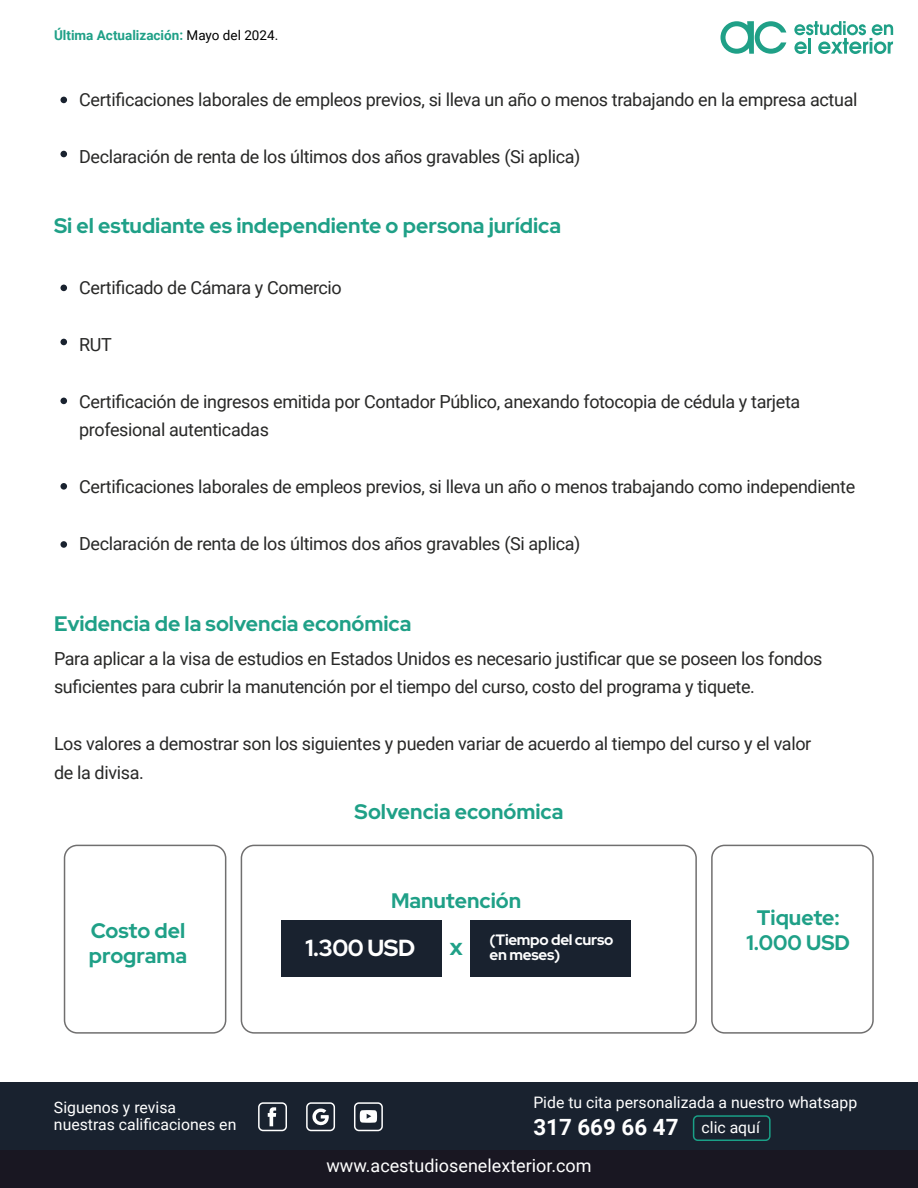
<style>
.page{position:relative;width:918px;height:1188px;background:#fff}
.page>*{position:absolute;margin:0;border:0;box-sizing:border-box;transform-origin:0 0}
.t1{font:700 23.25px "Red Hat Display";letter-spacing:-.02em;color:#fff}
.t2{font:700 22.35px "Roboto";color:#fff}
.t3{font:700 21px/25.2px "Red Hat Display";color:#1fa087;text-align:center}
.t4{font:18px/28.5px "Roboto";letter-spacing:-.02em;color:#282827}
.t5{font:18px "Roboto";color:#fff}
.t6{font:15.75px/17.1px "Roboto";color:#fff}
.t7{font:700 15px/15px "Red Hat Display";letter-spacing:-.02em;color:#fff}
.t8{font:700 13.5px "Roboto";color:#1fa087}
.s1{font-weight:400;color:#000}
.s2{font-weight:400;font-size:15.75px}
</style>
<div class="page">
<div style="left:1px;top:1082px;width:917px;height:106px;background:#19222f"></div>
<div style="left:1px;top:1150px;width:917px;height:38px;background:#191722"></div>
<svg style="left:794px;top:21px;width:99px;height:33px"></svg>
<svg style="left:720px;top:21px;width:66px;height:33px"></svg>
<svg style="left:268px;top:1107px;width:8px;height:19px"></svg>
<svg style="left:312px;top:1108px;width:17px;height:18px"></svg>
<div style="left:258px;top:1102px;width:29px;height:29px;border:2px solid #fff;border-radius:4px"></div>
<div style="left:306px;top:1102px;width:29px;height:29px;border:2px solid #fff;border-radius:4px"></div>
<div style="left:354px;top:1102px;width:29px;height:29px;border:2px solid #fff;border-radius:4px"></div>
<div style="left:693px;top:1115px;width:78px;height:26px;border:2px solid #1aa087;border-radius:4px"></div>
<svg style="left:360px;top:1110px;width:17px;height:13px"></svg>
<div style="left:60px;top:285px;width:7px;height:6px;background:#19222f;border-radius:50%"></div>
<div style="left:60px;top:339px;width:7px;height:6px;background:#19222f;border-radius:50%"></div>
<div style="left:60px;top:483px;width:7px;height:7px;background:#19222f;border-radius:50%"></div>
<div style="left:60px;top:541px;width:7px;height:7px;background:#19222f;border-radius:50%"></div>
<div style="left:60px;top:398px;width:7px;height:6px;background:#19222f;border-radius:50%"></div>
<div style="left:60px;top:97px;width:7px;height:6px;background:#19222f;border-radius:50%"></div>
<div style="left:60px;top:151px;width:7px;height:6px;background:#19222f;border-radius:50%"></div>
<div style="left:282px;top:920px;width:160px;height:57px;background:#19222f"></div>
<div style="left:470px;top:920px;width:161px;height:57px;background:#19222f"></div>
<div style="left:64px;top:845px;width:162px;height:189px;border:2px solid #706f6f;border-radius:13px"></div>
<div style="left:711px;top:845px;width:163px;height:189px;border:2px solid #706f6f;border-radius:13px"></div>
<div style="left:241px;top:845px;width:456px;height:189px;border:2px solid #706f6f;border-radius:13px"></div>
<p class="t8" style="left:54px;top:26px;width:226px">Última Actualización: <span class="s1">Mayo del 2024.</span></p>
<p class="t4" style="left:79px;top:84px;width:780px">Certificaciones laborales de empleos previos, si lleva un año o menos trabajando en la empresa actual</p>
<p class="t4" style="left:79px;top:141px;width:503px">Declaración de renta de los últimos dos años gravables (Si aplica)</p>
<p class="t3" style="left:54px;top:213px;width:509px">Si el estudiante es independiente o persona jurídica</p>
<p class="t4" style="left:79px;top:272px;width:264px">Certificado de Cámara y Comercio</p>
<p class="t4" style="left:79px;top:329px;width:34px">RUT</p>
<p class="t4" style="left:79px;top:386px;width:723px">Certificación de ingresos emitida por Contador Público, anexando fotocopia de cédula y tarjeta profesional autenticadas</p>
<p class="t4" style="left:79px;top:472px;width:778px">Certificaciones laborales de empleos previos, si lleva un año o menos trabajando como independiente</p>
<p class="t4" style="left:79px;top:529px;width:503px">Declaración de renta de los últimos dos años gravables (Si aplica)</p>
<p class="t3" style="left:54px;top:611px;width:359px">Evidencia de la solvencia económica</p>
<p class="t4" style="left:54px;top:643px;width:770px">Para aplicar a la visa de estudios en Estados Unidos es necesario justificar que se poseen los fondos suficientes para cubrir la manutención por el tiempo del curso, costo del programa y tiquete.</p>
<p class="t4" style="left:54px;top:729px;width:759px">Los valores a demostrar son los siguientes y pueden variar de acuerdo al tiempo del curso y el valor de la divisa.</p>
<p class="t3" style="left:89px;top:918px;width:100px;text-align:left">Costo del programa</p>
<p class="t6" style="left:54px;top:1098px;width:184px">Siguenos y revisa nuestras calificaciones en</p>
<p class="t3" style="left:355px;top:798px;width:210px">Solvencia económica</p>
<p class="t3" style="left:391px;top:888px;width:131px">Manutención</p>
<p class="t1" style="left:306px;top:933px;width:111px">1.300 USD</p>
<p class="t7" style="left:450px;top:932px;width:165px;text-indent:40px">(Tiempo del curso <sup>x</sup> en meses)</p>
<p class="t3" style="left:747px;top:905px;width:105px">Tiquete:<br>1.000 USD</p>
<p class="t6" style="left:533px;top:1094px;width:325px">Pide tu cita personalizada a nuestro whatsapp</p>
<p class="t2" style="left:533px;top:1112px;width:228px">317 669 66 47 <span class="s2">clic aquí</span></p>
<p class="t5" style="left:326px;top:1153px;width:267px">www.acestudiosenelexterior.com</p>
</div>
